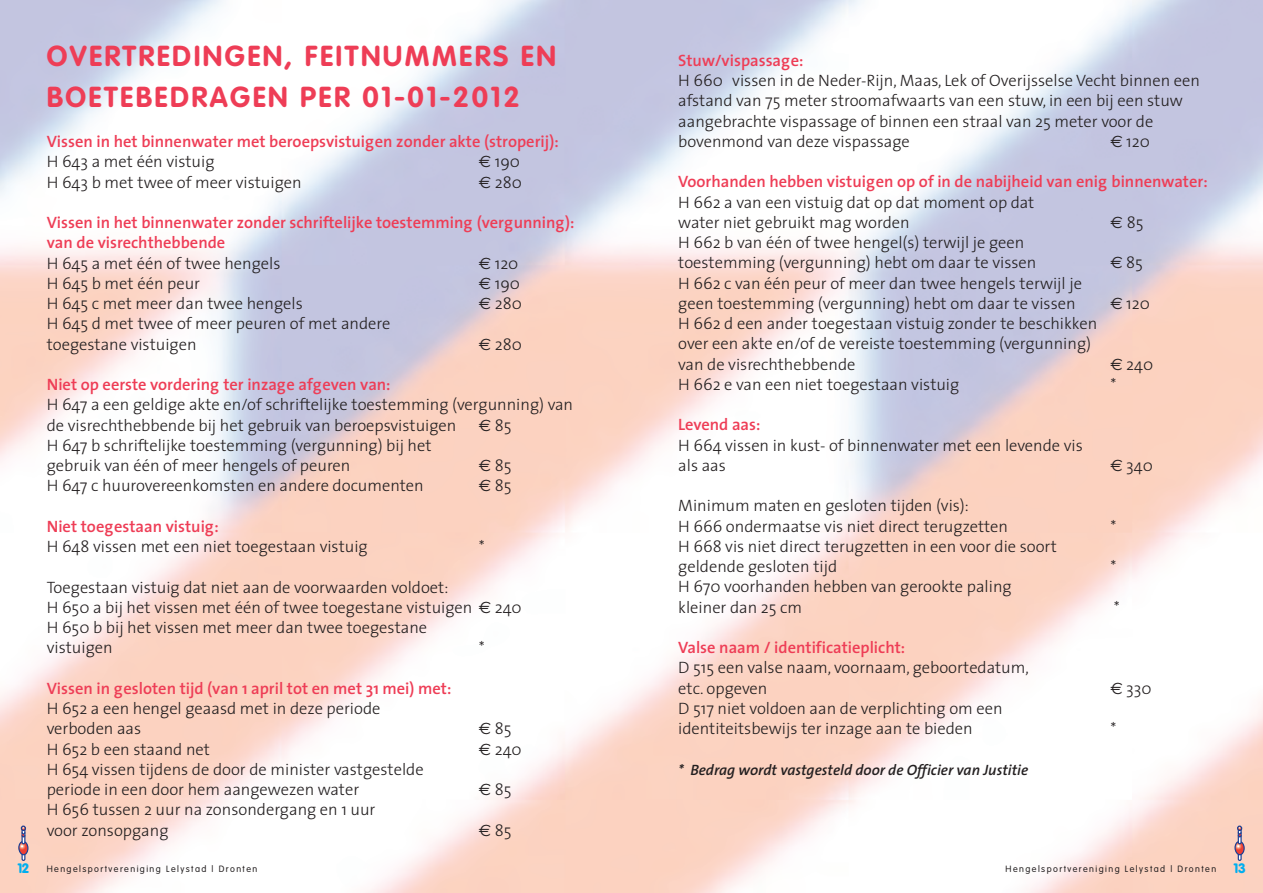
<style>
.page{position:relative;width:1263px;height:893px;background:#fff}
.page>*{position:absolute;margin:0;border:0;box-sizing:border-box;transform-origin:0 0}
.t1{font:700 28.5px/40.5px "VAG Rounded";letter-spacing:.085em;color:#ee3d56}
.t2{font:300 16.5px/20.2px "The Sans";color:#231f20}
.t3{font:600 16.5px/20.2px "Thesis Sans";color:#ee3d56}
.t4{font:italic 600 15px "The Sans";color:#231f20}
.t5{font:900 13.5px "VAG Rounded";color:#00aeef}
.t6{font:300 9px "VAG Rounded";letter-spacing:.16em;color:#231f20}
.s1{font-family:"Euro Sans";font-weight:400}
</style>
<div class="page">
<div style="left:1238px;top:845px;width:4px;height:16px;border:1px solid #1b3f94"></div>
<svg style="left:1235px;top:841px;width:9px;height:14px"></svg>
<div style="left:1234px;top:841px;width:11px;height:14px;border:1px solid #1b3f94;border-radius:50%"></div>
<div style="left:1238px;top:828px;width:4px;height:16px;border:1px solid #1b3f94"></div>
<svg style="left:1237px;top:825px;width:5px;height:13px"></svg>
<div style="left:22px;top:845px;width:3px;height:16px;border:1px solid #1b3f94"></div>
<svg style="left:19px;top:841px;width:9px;height:14px"></svg>
<div style="left:18px;top:841px;width:11px;height:14px;border:1px solid #1b3f94;border-radius:50%"></div>
<div style="left:22px;top:828px;width:3px;height:16px;border:1px solid #1b3f94"></div>
<svg style="left:21px;top:825px;width:5px;height:13px"></svg>
<h1 class="t1" style="left:47px;top:38px;width:511px">OVERTREDINGEN, FEITNUMMERS EN<br>BOETEBEDRAGEN PER 01-01-2012</h1>
<p class="t3" style="left:47px;top:133px;width:513px">Vissen in het binnenwater met beroepsvistuigen zonder akte (stroperij):</p>
<p class="t2" style="left:47px;top:153px;width:169px">H 643 a met één vistuig</p>
<p class="t2" style="left:479px;top:153px;width:43px"><span class="s1">€</span> 190</p>
<p class="t2" style="left:47px;top:173px;width:256px">H 643 b met twee of meer vistuigen</p>
<p class="t2" style="left:479px;top:173px;width:45px"><span class="s1">€</span> 280</p>
<p class="t3" style="left:47px;top:214px;width:529px">Vissen in het binnenwater zonder schriftelijke toestemming (vergunning): van de visrechthebbende</p>
<p class="t2" style="left:47px;top:254px;width:235px">H 645 a met één of twee hengels</p>
<p class="t2" style="left:479px;top:254px;width:41px"><span class="s1">€</span> 120</p>
<p class="t2" style="left:47px;top:275px;width:155px">H 645 b met één peur</p>
<p class="t2" style="left:479px;top:275px;width:43px"><span class="s1">€</span> 190</p>
<p class="t2" style="left:47px;top:295px;width:258px">H 645 c met meer dan twee hengels</p>
<p class="t2" style="left:479px;top:295px;width:45px"><span class="s1">€</span> 280</p>
<p class="t2" style="left:47px;top:315px;width:345px">H 645 d met twee of meer peuren of met andere toegestane vistuigen</p>
<p class="t2" style="left:479px;top:335px;width:45px"><span class="s1">€</span> 280</p>
<p class="t3" style="left:47px;top:376px;width:345px">Niet op eerste vordering ter inzage afgeven van:</p>
<p class="t2" style="left:47px;top:396px;width:528px">H 647 a een geldige akte en/of schriftelijke toestemming (vergunning) van de visrechthebbende bij het gebruik van beroepsvistuigen</p>
<p class="t2" style="left:479px;top:416px;width:34px"><span class="s1">€</span>85</p>
<p class="t2" style="left:47px;top:437px;width:386px">H 647 b schriftelijke toestemming (vergunning) bij het gebruik van één of meer hengels of peuren</p>
<p class="t2" style="left:479px;top:457px;width:34px"><span class="s1">€</span>85</p>
<p class="t2" style="left:47px;top:477px;width:378px">H 647 c huurovereenkomsten en andere documenten</p>
<p class="t2" style="left:479px;top:477px;width:34px"><span class="s1">€</span>85</p>
<p class="t3" style="left:47px;top:518px;width:174px">Niet toegestaan vistuig:</p>
<p class="t2" style="left:47px;top:538px;width:322px">H 648 vissen met een niet toegestaan vistuig</p>
<p class="t2" style="left:479px;top:538px;width:8px">*</p>
<p class="t2" style="left:47px;top:578px;width:476px">Toegestaan vistuig dat niet aan de voorwaarden voldoet:<br>H 650 a bij het vissen met één of twee toegestane vistuigen <span class="s1">€</span> 240<br>H 650 b bij het vissen met meer dan twee toegestane<br>vistuigen</p>
<p class="t2" style="left:479px;top:639px;width:8px">*</p>
<p class="t3" style="left:47px;top:680px;width:406px">Vissen in gesloten tijd (van 1 april tot en met 31 mei) met:</p>
<p class="t2" style="left:47px;top:700px;width:335px">H 652 a een hengel geaasd met in deze periode verboden aas</p>
<p class="t2" style="left:479px;top:720px;width:34px"><span class="s1">€</span>85</p>
<p class="t2" style="left:47px;top:740px;width:165px">H 652 b een staand net</p>
<p class="t2" style="left:479px;top:740px;width:44px"><span class="s1">€</span> 240</p>
<p class="t2" style="left:47px;top:761px;width:378px">H 654 vissen tijdens de door de minister vastgestelde periode in een door hem aangewezen water</p>
<p class="t2" style="left:479px;top:781px;width:34px"><span class="s1">€</span>85</p>
<p class="t2" style="left:47px;top:801px;width:330px">H 656 tussen 2 uur na zonsondergang en 1 uur voor zonsopgang</p>
<p class="t2" style="left:479px;top:821px;width:34px"><span class="s1">€</span>85</p>
<p class="t3" style="left:678px;top:52px;width:127px">Stuw/vispassage:</p>
<p class="t2" style="left:678px;top:72px;width:523px">H 660 vissen in de Neder-Rijn, Maas, Lek of Overijsselse Vecht binnen een afstand van 75 meter stroomafwaarts van een stuw, in een bij een stuw aangebrachte vispassage of binnen een straal van 25 meter voor de bovenmond van deze vispassage</p>
<p class="t2" style="left:1110px;top:133px;width:41px"><span class="s1">€</span> 120</p>
<p class="t3" style="left:678px;top:173px;width:531px">Voorhanden hebben vistuigen op of in de nabijheid van enig binnenwater:</p>
<p class="t2" style="left:678px;top:194px;width:358px">H 662 a van een vistuig dat op dat moment op dat water niet gebruikt mag worden</p>
<p class="t2" style="left:1110px;top:214px;width:35px"><span class="s1">€</span> 85</p>
<p class="t2" style="left:678px;top:234px;width:360px">H 662 b van één of twee hengel(s) terwijl je geen toestemming (vergunning) hebt om daar te vissen</p>
<p class="t2" style="left:678px;top:275px;width:405px">H 662 c van één peur of meer dan twee hengels terwijl je geen toestemming (vergunning) hebt om daar te vissen</p>
<p class="t2" style="left:678px;top:315px;width:420px">H 662 d een ander toegestaan vistuig zonder te beschikken over een akte en/of de vereiste toestemming (vergunning) van de visrechthebbende</p>
<p class="t2" style="left:1110px;top:254px;width:34px"><span class="s1">€</span>85</p>
<p class="t2" style="left:1110px;top:295px;width:41px"><span class="s1">€</span> 120</p>
<p class="t2" style="left:1110px;top:356px;width:44px"><span class="s1">€</span> 240</p>
<p class="t2" style="left:678px;top:376px;width:283px">H 662 e van een niet toegestaan vistuig</p>
<p class="t2" style="left:1110px;top:376px;width:8px">*</p>
<p class="t3" style="left:678px;top:416px;width:84px">Levend aas:</p>
<p class="t2" style="left:678px;top:437px;width:406px">H 664 vissen in kust- of binnenwater met een levende vis als aas</p>
<p class="t2" style="left:1110px;top:457px;width:44px"><span class="s1">€</span> 340</p>
<p class="t2" style="left:678px;top:497px;width:331px">Minimum maten en gesloten tijden (vis):<br>H 666 ondermaatse vis niet direct terugzetten</p>
<p class="t2" style="left:678px;top:538px;width:380px">H 668 vis niet direct terugzetten in een voor die soort geldende gesloten tijd</p>
<p class="t2" style="left:678px;top:578px;width:335px">H 670 voorhanden hebben van gerookte paling kleiner dan 25 cm</p>
<p class="t3" style="left:678px;top:639px;width:228px">Valse naam / identificatieplicht:</p>
<p class="t2" style="left:678px;top:659px;width:352px">D 515 een valse naam, voornaam, geboortedatum, etc. opgeven</p>
<p class="t2" style="left:678px;top:700px;width:326px">D 517 niet voldoen aan de verplichting om een identiteitsbewijs ter inzage aan te bieden</p>
<p class="t4" style="left:678px;top:764px;width:351px">* Bedrag wordt vastgesteld door de Officier van Justitie</p>
<p class="t2" style="left:1110px;top:518px;width:8px">*</p>
<p class="t2" style="left:1110px;top:558px;width:8px">*</p>
<p class="t2" style="left:1114px;top:599px;width:8px">*</p>
<p class="t2" style="left:1110px;top:680px;width:43px"><span class="s1">€</span> 330</p>
<p class="t2" style="left:1110px;top:720px;width:8px">*</p>
<p class="t5" style="left:18px;top:863px;width:13px">12</p>
<p class="t6" style="left:47px;top:865px;width:212px">Hengelsportvereniging Lelystad | Dronten</p>
<p class="t6" style="left:1005px;top:865px;width:212px">Hengelsportvereniging Lelystad | Dronten</p>
<p class="t5" style="left:1234px;top:863px;width:13px">13</p>
</div>
